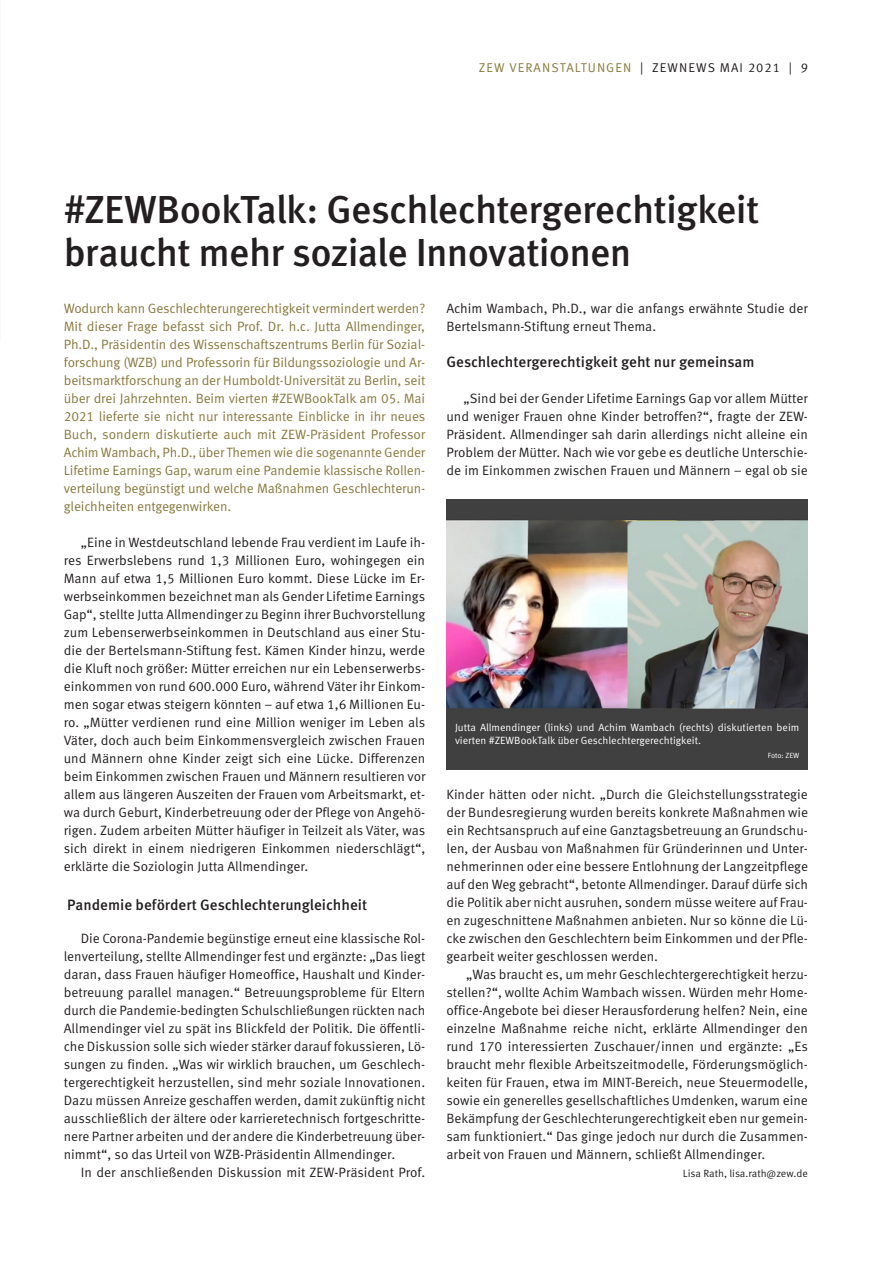
<style>
.page{position:relative;width:893px;height:1263px;background:#fff}
.page>*{position:absolute;margin:0;border:0;box-sizing:border-box;transform-origin:0 0}
.t1{font:500 39px/43.5px "Meta Pro";letter-spacing:-.02em;color:#231f20}
.t2{font:500 15px "Meta Pro";color:#231f20}
.t3{font:13.5px/18px "Meta Pro";color:#231f20;text-align:justify}
.t4{font:13.5px/18px "Meta Pro";letter-spacing:-.01em;color:#89793d;text-align:justify}
.t5{font:12.75px "Meta Pro";letter-spacing:.085em;color:#89793d}
.t6{font:10.5px/12.8px "Meta Pro";color:#fff}
.t7{font:10.5px "Meta Pro";color:#231f20}
.t8{font:7.5px "Meta Pro";color:#fff}
.s1{color:#231f20}
</style>
<div class="page">
<img style="left:446px;top:500px;width:362px;height:270px">
<p class="t5" style="left:479px;top:60px;width:331px">ZEW VERANSTALTUNGEN <span class="s1">| ZEWNEWS MAI 2021 | 9</span></p>
<h1 class="t1" style="left:64px;top:189px;width:697px">#ZEWBookTalk: Geschlechtergerechtigkeit braucht mehr soziale Innovationen</h1>
<p class="t4" style="left:64px;top:300px;width:363px">Wodurch kann Geschlechterungerechtigkeit vermindert werden?<br>Mit dieser Frage befasst sich Prof. Dr. h.c. Jutta Allmendinger, Ph.D., Präsidentin des Wissenschaftszentrums Berlin für Sozial&shy;forschung (WZB) und Professorin für Bildungssoziologie und Ar&shy;beitsmarktforschung an der Humboldt-Universität zu Berlin, seit über drei Jahrzehnten. Beim vierten #ZEWBookTalk am 05. Mai 2021 lieferte sie nicht nur interessante Einblicke in ihr neues Buch, sondern diskutierte auch mit ZEW-Präsident Professor Achim Wambach, Ph.D., über Themen wie die sogenannte Gender Lifetime Earnings Gap, warum eine Pandemie klassische Rollen&shy;verteilung begünstigt und welche Maßnahmen Geschlechterun&shy;gleichheiten entgegenwirken.</p>
<p class="t3" style="left:64px;top:534px;width:363px;text-indent:17px">„Eine in Westdeutschland lebende Frau verdient im Laufe ih&shy;res Erwerbslebens rund 1,3 Millionen Euro, wohingegen ein Mann auf etwa 1,5 Millionen Euro kommt. Diese Lücke im Er&shy;werbseinkommen bezeichnet man als Gender Lifetime Earnings Gap“, stellte Jutta Allmendinger zu Beginn ihrer Buchvorstellung zum Lebenserwerbseinkommen in Deutschland aus einer Stu&shy;die der Bertelsmann-Stiftung fest. Kämen Kinder hinzu, werde die Kluft noch größer: Mütter erreichen nur ein Lebenserwerbs&shy;einkommen von rund 600.000 Euro, während Väter ihr Einkom&shy;men sogar etwas steigern könnten – auf etwa 1,6 Millionen Eu&shy;ro. „Mütter verdienen rund eine Million weniger im Leben als Väter, doch auch beim Einkommensvergleich zwischen Frauen und Männern ohne Kinder zeigt sich eine Lücke. Differenzen beim Einkommen zwischen Frauen und Männern resultieren vor allem aus längeren Auszeiten der Frauen vom Arbeitsmarkt, et&shy;wa durch Geburt, Kinderbetreuung oder der Pflege von Angehö&shy;rigen. Zudem arbeiten Mütter häufiger in Teilzeit als Väter, was sich direkt in einem niedrigeren Einkommen niederschlägt“, erklärte die Soziologin Jutta Allmendinger.</p>
<p class="t2" style="left:67px;top:896px;width:302px">Pandemie befördert Geschlechterungleichheit</p>
<p class="t3" style="left:64px;top:930px;width:363px;text-indent:17px">Die Corona-Pandemie begünstige erneut eine klassische Rol&shy;lenverteilung, stellte Allmendinger fest und ergänzte: „Das liegt daran, dass Frauen häufiger Homeoffice, Haushalt und Kinder&shy;betreuung parallel managen.“ Betreuungsprobleme für Eltern durch die Pandemie-bedingten Schulschließungen rückten nach Allmendinger viel zu spät ins Blickfeld der Politik. Die öffentli&shy;che Diskussion solle sich wieder stärker darauf fokussieren, Lö&shy;sungen zu finden. „Was wir wirklich brauchen, um Geschlech&shy;tergerechtigkeit herzustellen, sind mehr soziale Innovationen.<br>Dazu müssen Anreize geschaffen werden, damit zukünftig nicht ausschließlich der ältere oder karrieretechnisch fortgeschritte&shy;nere Partner arbeiten und der andere die Kinderbetreuung über&shy;nimmt“, so das Urteil von WZB-Präsidentin Allmendinger.</p>
<p class="t3" style="left:81px;top:1164px;width:346px">In der anschließenden Diskussion mit ZEW-Präsident Prof.</p>
<p class="t3" style="left:446px;top:300px;width:363px">Achim Wambach, Ph.D., war die anfangs erwähnte Studie der<br>Bertelsmann-Stiftung erneut Thema.</p>
<p class="t2" style="left:446px;top:352px;width:309px">Geschlechtergerechtigkeit geht nur gemeinsam</p>
<p class="t3" style="left:446px;top:390px;width:363px;text-indent:17px">„Sind bei der Gender Lifetime Earnings Gap vor allem Mütter und weniger Frauen ohne Kinder betroffen?“, fragte der ZEW-Präsident. Allmendinger sah darin allerdings nicht alleine ein Problem der Mütter. Nach wie vor gebe es deutliche Unterschie&shy;de im Einkommen zwischen Frauen und Männern – egal ob sie</p>
<p class="t6" style="left:455px;top:721px;width:346px">Jutta Allmendinger (links) und Achim Wambach (rechts) diskutierten beim vierten #ZEWBookTalk über Geschlechtergerechtigkeit.</p>
<p class="t8" style="left:768px;top:751px;width:33px">Foto: ZEW</p>
<p class="t3" style="left:446px;top:786px;width:363px">Kinder hätten oder nicht. „Durch die Gleichstellungsstrategie der Bundesregierung wurden bereits konkrete Maßnahmen wie ein Rechtsanspruch auf eine Ganztagsbetreuung an Grundschu&shy;len, der Ausbau von Maßnahmen für Gründerinnen und Unter&shy;nehmerinnen oder eine bessere Entlohnung der Langzeitpflege auf den Weg gebracht“, betonte Allmendinger. Darauf dürfe sich die Politik aber nicht ausruhen, sondern müsse weitere auf Frau&shy;en zugeschnittene Maßnahmen anbieten. Nur so könne die Lü&shy;cke zwischen den Geschlechtern beim Einkommen und der Pfle&shy;gearbeit weiter geschlossen werden.</p>
<p class="t3" style="left:446px;top:966px;width:363px;text-indent:20px">„Was braucht es, um mehr Geschlechtergerechtigkeit herzu&shy;stellen?“, wollte Achim Wambach wissen. Würden mehr Home&shy;office-Angebote bei dieser Herausforderung helfen? Nein, eine einzelne Maßnahme reiche nicht, erklärte Allmendinger den rund 170 interessierten Zuschauer/innen und ergänzte: „Es braucht mehr flexible Arbeitszeitmodelle, Förderungsmöglich&shy;keiten für Frauen, etwa im MINT-Bereich, neue Steuermodelle, sowie ein generelles gesellschaftliches Umdenken, warum eine Bekämpfung der Geschlechterungerechtigkeit eben nur gemein&shy;sam funktioniert.“ Das ginge jedoch nur durch die Zusammen&shy;arbeit von Frauen und Männern, schließt Allmendinger.</p>
<p class="t7" style="left:683px;top:1167px;width:127px">Lisa Rath, lisa.rath@zew.de</p>
</div>
